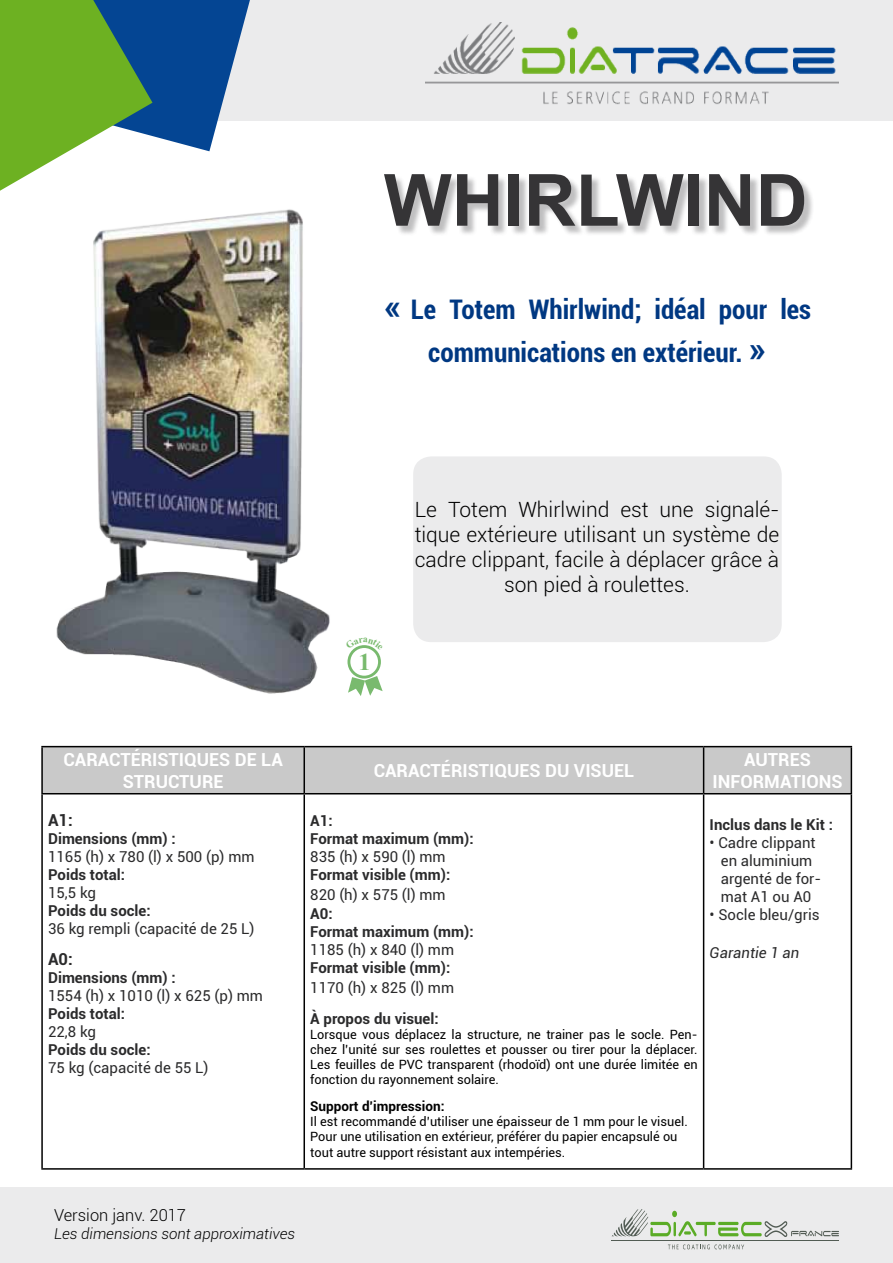
<style>
.page{position:relative;width:893px;height:1263px;background:#fff}
.page>*{position:absolute;margin:0;border:0;box-sizing:border-box;transform-origin:0 0}
.t1{font:700 72px "Arial";color:#353436}
.t2{font:700 condensed 27px/43.2px "Roboto";color:#003882;text-align:center}
.t3{font:700 24.45px "Times New Roman";color:#79ba6e}
.t4{font:300 21px/25.2px "Roboto";color:#000;text-align:center}
.t5{font:700 18px/21.6px "Roboto";color:#fff;text-align:center}
.t6{font:300 16.5px "Roboto";color:#000}
.t7{font:700 16.5px "Roboto";color:#2b2b2c}
.t8{font:15px/18px "Roboto";color:#2b2b2c}
.t9{font:700 15px/18px "Roboto";color:#2b2b2c}
.t10{font:italic 300 15px "Roboto";color:#000}
.t11{font:italic 15px "Roboto";color:#2b2b2c}
.t12{font:700 13.5px "Roboto";color:#000}
.t13{font:12.75px/15px "Roboto";color:#000;text-align:justify}
.s1{font-stretch:normal;font-size:36px}
</style>
<div class="page">
<div style="left:0;top:1187px;width:893px;height:76px;background:#ebebec"></div>
<div style="left:0;top:0;width:893px;height:120px;background:#ebebec"></div>
<img style="left:425px;top:23px;width:414px;height:82px">
<svg style="left:0;top:0;width:250px;height:191px"></svg>
<div style="left:385px;top:176px;width:429px;height:60px;background:#3e3d40;opacity:.33"></div>
<img style="left:56px;top:209px;width:274px;height:485px">
<div style="left:413px;top:456px;width:369px;height:186px;background:#ebebec;border-radius:18px"></div>
<div style="left:43px;top:747px;width:808px;height:46px;background:#c9c9c9"></div>
<hr style="left:41px;top:746px;width:263px;height:1px;background:#000">
<hr style="left:304px;top:746px;width:400px;height:1px;background:#000">
<hr style="left:303px;top:747px;width:2px;height:46px;background:#000">
<hr style="left:704px;top:746px;width:148px;height:1px;background:#000">
<hr style="left:703px;top:747px;width:1px;height:46px;background:#000">
<hr style="left:41px;top:794px;width:2px;height:374px;background:#000">
<hr style="left:303px;top:794px;width:2px;height:374px;background:#000">
<hr style="left:703px;top:794px;width:1px;height:374px;background:#000">
<hr style="left:851px;top:794px;width:1px;height:374px;background:#000">
<hr style="left:41px;top:1168px;width:263px;height:2px;background:#000">
<hr style="left:304px;top:1168px;width:400px;height:2px;background:#000">
<hr style="left:704px;top:1168px;width:148px;height:2px;background:#000">
<hr style="left:41px;top:747px;width:2px;height:46px;background:#000">
<hr style="left:851px;top:747px;width:1px;height:46px;background:#000">
<hr style="left:41px;top:793px;width:263px;height:1px;background:#000">
<hr style="left:304px;top:793px;width:400px;height:1px;background:#000">
<hr style="left:704px;top:793px;width:148px;height:1px;background:#000">
<hr style="left:612px;top:1240px;width:227px;height:1px;background:#525c54">
<svg style="left:668px;top:1244px;width:76px;height:5px"></svg>
<svg style="left:612px;top:1209px;width:227px;height:28px"></svg>
<svg style="left:348px;top:676px;width:35px;height:20px"></svg>
<div style="left:347px;top:645px;width:34px;height:33px;border:3px solid #79ba6e;border-radius:50%"></div>
<svg style="left:352px;top:645px;width:24px;height:5px"></svg>
<h1 class="t1" style="left:384px;top:152px;width:425px">WHIRLWIND</h1>
<h2 class="t2" style="left:384px;top:287px;width:429px"><span class="s1">«</span> Le Totem Whirlwind; idéal pour les communications en extérieur. <span class="s1">»</span></h2>
<h3 class="t3" style="left:359px;top:645px;width:14px">1</h3>
<h3 class="t4" style="left:415px;top:496px;width:366px">Le Totem Whirlwind est une signalé&shy;tique extérieure utilisant un système de cadre clippant, facile à déplacer grâce à son pied à roulettes.</h3>
<h3 class="t5" style="left:63px;top:748px;width:221px">CARACTÉRISTIQUES DE LA<br>STRUCTURE</h3>
<h3 class="t5" style="left:374px;top:759px;width:262px">CARACTÉRISTIQUES DU VISUEL</h3>
<h3 class="t5" style="left:712px;top:748px;width:132px">AUTRES<br>INFORMATIONS</h3>
<p class="t7" style="left:48px;top:809px;width:26px">A1:</p>
<p class="t9" style="left:48px;top:829px;width:129px">Dimensions (mm) :</p>
<p class="t8" style="left:48px;top:847px;width:208px">1165 (h) x 780 (l) x 500 (p) mm</p>
<p class="t9" style="left:48px;top:865px;width:79px">Poids total:</p>
<p class="t8" style="left:48px;top:883px;width:50px">15,5 kg</p>
<p class="t9" style="left:48px;top:901px;width:104px">Poids du socle:</p>
<p class="t8" style="left:48px;top:919px;width:208px">36 kg rempli (capacité de 25 L)</p>
<p class="t7" style="left:48px;top:947px;width:26px">A0:</p>
<p class="t9" style="left:48px;top:968px;width:129px">Dimensions (mm) :</p>
<p class="t8" style="left:48px;top:986px;width:216px">1554 (h) x 1010 (l) x 625 (p) mm</p>
<p class="t9" style="left:48px;top:1004px;width:79px">Poids total:</p>
<p class="t8" style="left:48px;top:1022px;width:50px">22,8 kg</p>
<p class="t9" style="left:48px;top:1040px;width:104px">Poids du socle:</p>
<p class="t8" style="left:48px;top:1058px;width:162px">75 kg (capacité de 55 L)</p>
<p class="t9" style="left:310px;top:811px;width:165px">A1:<br>Format maximum (mm):</p>
<p class="t8" style="left:310px;top:847px;width:137px">835 (h) x 590 (l) mm</p>
<p class="t9" style="left:310px;top:865px;width:142px">Format visible (mm):</p>
<p class="t8" style="left:310px;top:885px;width:137px">820 (h) x 575 (l) mm</p>
<p class="t9" style="left:310px;top:904px;width:165px">A0:<br>Format maximum (mm):</p>
<p class="t8" style="left:310px;top:940px;width:145px">1185 (h) x 840 (l) mm</p>
<p class="t9" style="left:310px;top:958px;width:142px">Format visible (mm):</p>
<p class="t8" style="left:310px;top:978px;width:145px">1170 (h) x 825 (l) mm</p>
<p class="t9" style="left:310px;top:1009px;width:130px">À propos du visuel:</p>
<p class="t13" style="left:310px;top:1026px;width:389px">Lorsque vous déplacez la structure, ne trainer pas le socle. Pen&shy;chez l’unité sur ses roulettes et pousser ou tirer pour la déplacer.<br>Les feuilles de PVC transparent (rhodoïd) ont une durée limitée en fonction du rayonnement solaire.</p>
<p class="t12" style="left:310px;top:1096px;width:136px">Support d’impression:</p>
<p class="t13" style="left:310px;top:1113px;width:379px;text-align:left">Il est recommandé d’utiliser une épaisseur de 1 mm pour le visuel.<br>Pour une utilisation en extérieur, préférer du papier encapsulé ou tout autre support résistant aux intempéries.</p>
<p class="t9" style="left:710px;top:815px;width:125px">Inclus dans le Kit :</p>
<p class="t8" style="left:721px;top:833px;width:102px;text-indent:-11px">• Cadre clippant en aluminium argenté de for&shy;mat A1 ou A0</p>
<p class="t8" style="left:710px;top:905px;width:111px">• Socle bleu/gris</p>
<p class="t11" style="left:710px;top:942px;width:91px">Garantie 1 an</p>
<p class="t6" style="left:54px;top:1204px;width:134px">Version janv. 2017</p>
<p class="t10" style="left:54px;top:1223px;width:243px">Les dimensions sont approximatives</p>
</div>
